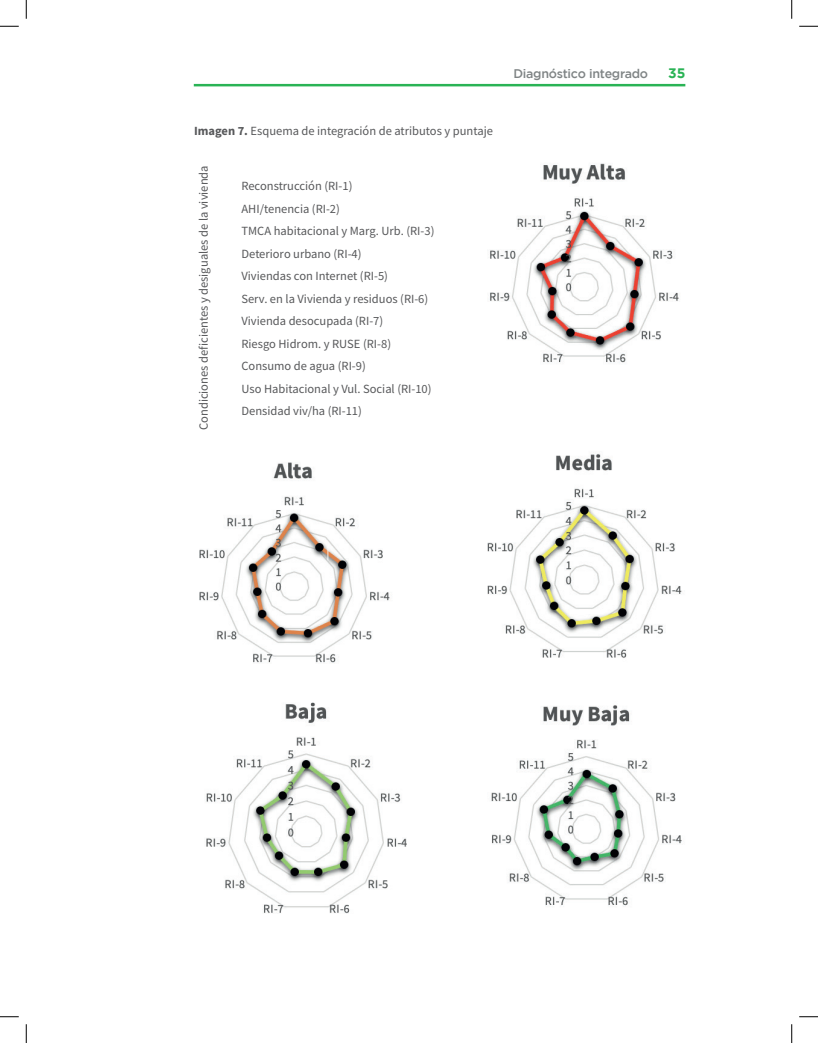
<style>
.page{position:relative;width:818px;height:1043px;background:#fff}
.page>*{position:absolute;margin:0;border:0;box-sizing:border-box;transform-origin:0 0}
.t1{font:700 13.75px "Gotham";color:#2ab355}
.t2{font:12.5px/22.5px "Source Sans Pro";color:#57585a}
.t3{font:500 12.5px "Gotham";letter-spacing:-.02em;color:#7f8485}
.s1{font-weight:700}
</style>
<div class="page">
<hr style="left:194px;top:84px;width:491px;height:2px;background:#2ab355">
<img style="left:487px;top:163px;width:195px;height:743px">
<img style="left:199px;top:462px;width:208px;height:452px">
<svg style="left:0;top:25px;width:19px;height:2px"></svg>
<svg style="left:799px;top:25px;width:19px;height:2px"></svg>
<svg style="left:0;top:1016px;width:19px;height:1px"></svg>
<svg style="left:799px;top:1016px;width:19px;height:1px"></svg>
<svg style="left:25px;top:0;width:2px;height:19px"></svg>
<svg style="left:25px;top:1024px;width:2px;height:18px"></svg>
<svg style="left:791px;top:0;width:1px;height:19px"></svg>
<svg style="left:791px;top:1024px;width:1px;height:18px"></svg>
<p class="t2" style="left:194px;top:119px;width:300px"><span class="s1">Imagen 7.</span> Esquema de integración de atributos y puntaje</p>
<p class="t2" style="left:192px;top:430px;width:266px;rotate:-90deg">Condiciones deficientes y desiguales de la vivienda</p>
<p class="t2" style="left:241px;top:175px;width:194px">Reconstrucción (RI-1)<br>AHI/tenencia (RI-2)<br>TMCA habitacional y Marg. Urb. (RI-3)<br>Deterioro urbano (RI-4)<br>Viviendas con Internet (RI-5)<br>Serv. en la Vivienda y residuos (RI-6)<br>Vivienda desocupada (RI-7)<br>Riesgo Hidrom. y RUSE (RI-8)<br>Consumo de agua (RI-9)<br>Uso Habitacional y Vul. Social (RI-10)<br>Densidad viv/ha (RI-11)</p>
<p class="t3" style="left:513px;top:66px;width:136px">Diagnóstico integrado</p>
<p class="t1" style="left:668px;top:65px;width:19px">35</p>
</div>
